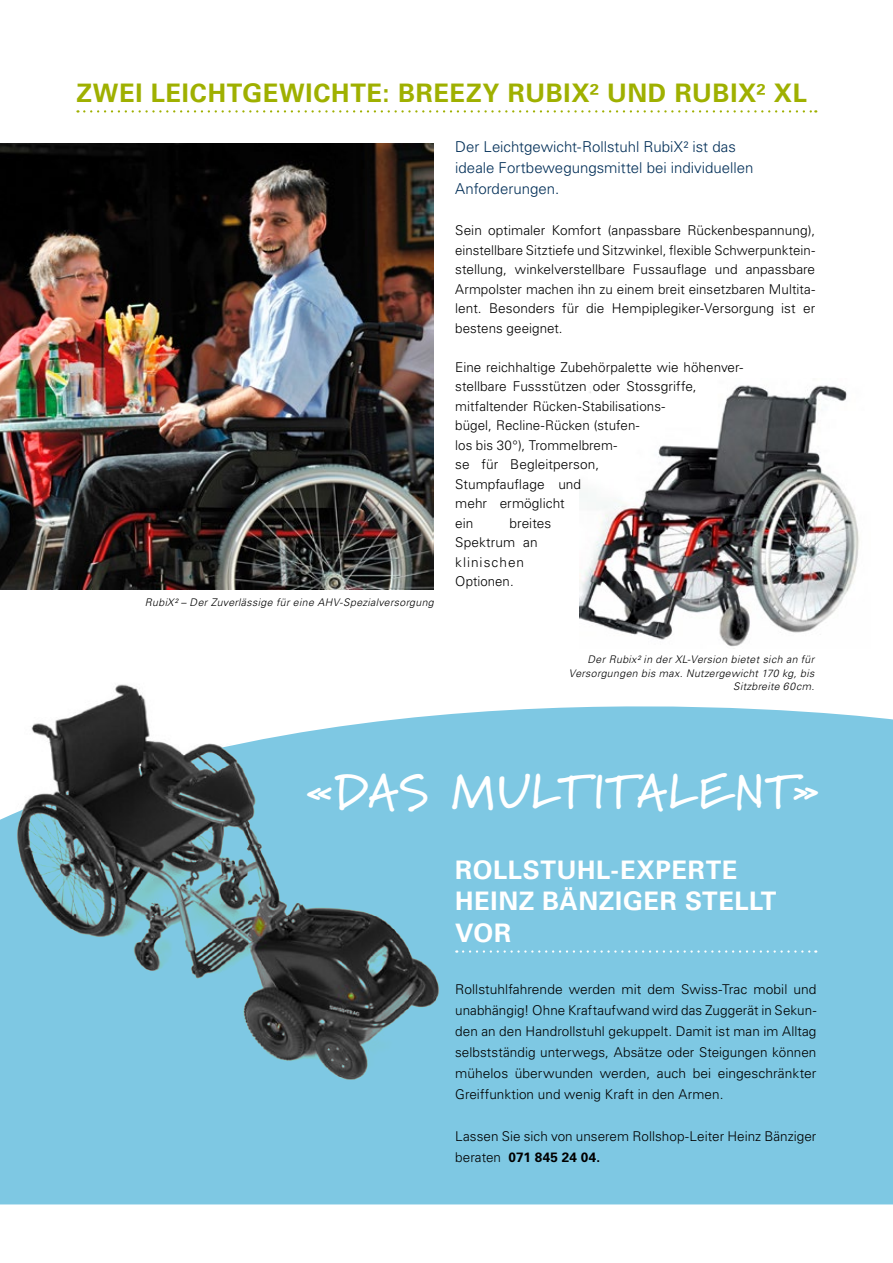
<style>
.page{position:relative;width:893px;height:1263px;background:#fff}
.page>*{position:absolute;margin:0;border:0;box-sizing:border-box;transform-origin:0 0}
.t1{font:700 48.3px "Marydale";letter-spacing:.04em;color:#fff}
.t2{font:700 25.5px "Univers LT Std";letter-spacing:.025em;color:#9fb000}
.t3{font:700 25.5px/31.5px "Univers LT Std";letter-spacing:.025em;color:#fff}
.t4{font:300 15px/21px "Univers LT Std";color:#002e57}
.t5{font:300 13.5px/19.5px "Univers LT Std";letter-spacing:.005em;color:#000}
.t6{font:italic 300 10.5px/13.5px "Univers LT Std";letter-spacing:.035em;color:#000;text-align:right}
.s1{font-weight:700}
</style>
<div class="page">
<img style="left:579px;top:385px;width:280px;height:262px">
<div style="left:0;top:706px;width:893px;height:498px;background:#7ec8e3"></div>
<svg style="left:84px;top:110px;width:732px;height:3px"></svg>
<svg style="left:463px;top:950px;width:353px;height:3px"></svg>
<img style="left:9px;top:684px;width:437px;height:404px">
<img style="left:0;top:143px;width:434px;height:447px">
<h2 class="t2" style="left:76px;top:78px;width:732px">ZWEI LEICHTGEWICHTE: BREEZY RUBIX² UND RUBIX² XL</h2>
<p class="t6" style="left:145px;top:596px;width:290px">RubiX² – Der Zuverlässige für eine AHV-Spezialversorgung</p>
<p class="t4" style="left:455px;top:136px;width:300px">Der Leichtgewicht-Rollstuhl RubiX² ist das ideale Fortbewegungsmittel bei individuellen<br>Anforderungen.</p>
<p class="t5" style="left:455px;top:220px;width:361px;text-align:justify">Sein optimaler Komfort (anpassbare Rückenbespannung), einstellbare Sitztiefe und Sitzwinkel, flexible Schwerpunktein&shy;stellung, winkelverstellbare Fussauflage und anpassbare Armpolster machen ihn zu einem breit einsetzbaren Multita&shy;lent. Besonders für die Hempiplegiker-Versorgung ist er bestens geeignet.</p>
<p class="t5" style="left:455px;top:357px;width:289px">Eine reichhaltige Zubehörpalette wie höhenver&shy;stellbare Fussstützen oder Stossgriffe, mitfaltender Rücken-Stabilisations-<br>bügel, Recline-Rücken (stufen-<br>los bis 30°), Trommelbrem-<br>se für Begleitperson,<br>Stumpfauflage und<br>mehr ermöglicht<br>ein</p>
<p class="t5" style="left:455px;top:513px;width:97px;text-indent:54px">breites<br>Spektrum an klinischen<br>Optionen.</p>
<p class="t6" style="left:569px;top:653px;width:247px">Der Rubix² in der XL-Version bietet sich an für<br>Versorgungen bis max. Nutzergewicht 170 kg, bis<br>Sitzbreite 60cm.</p>
<h1 class="t1" style="left:306px;top:763px;width:514px">«DAS MULTITALENT»</h1>
<h2 class="t3" style="left:455px;top:854px;width:323px">ROLLSTUHL-EXPERTE<br>HEINZ BÄNZIGER STELLT<br>VOR</h2>
<p class="t5" style="left:455px;top:979px;width:363px;line-height:21px;text-align:justify">Rollstuhlfahrende werden mit dem Swiss-Trac mobil und unabhängig! Ohne Kraftaufwand wird das Zuggerät in Sekun&shy;den an den Handrollstuhl gekuppelt. Damit ist man im Alltag selbstständig unterwegs, Absätze oder Steigungen können mühelos überwunden werden, auch bei eingeschränkter Greiffunktion und wenig Kraft in den Armen.</p>
<p class="t5" style="left:455px;top:1126px;width:363px;line-height:21px">Lassen Sie sich von unserem Rollshop-Leiter Heinz Bänziger beraten <span class="s1">071 845 24 04.</span></p>
</div>
